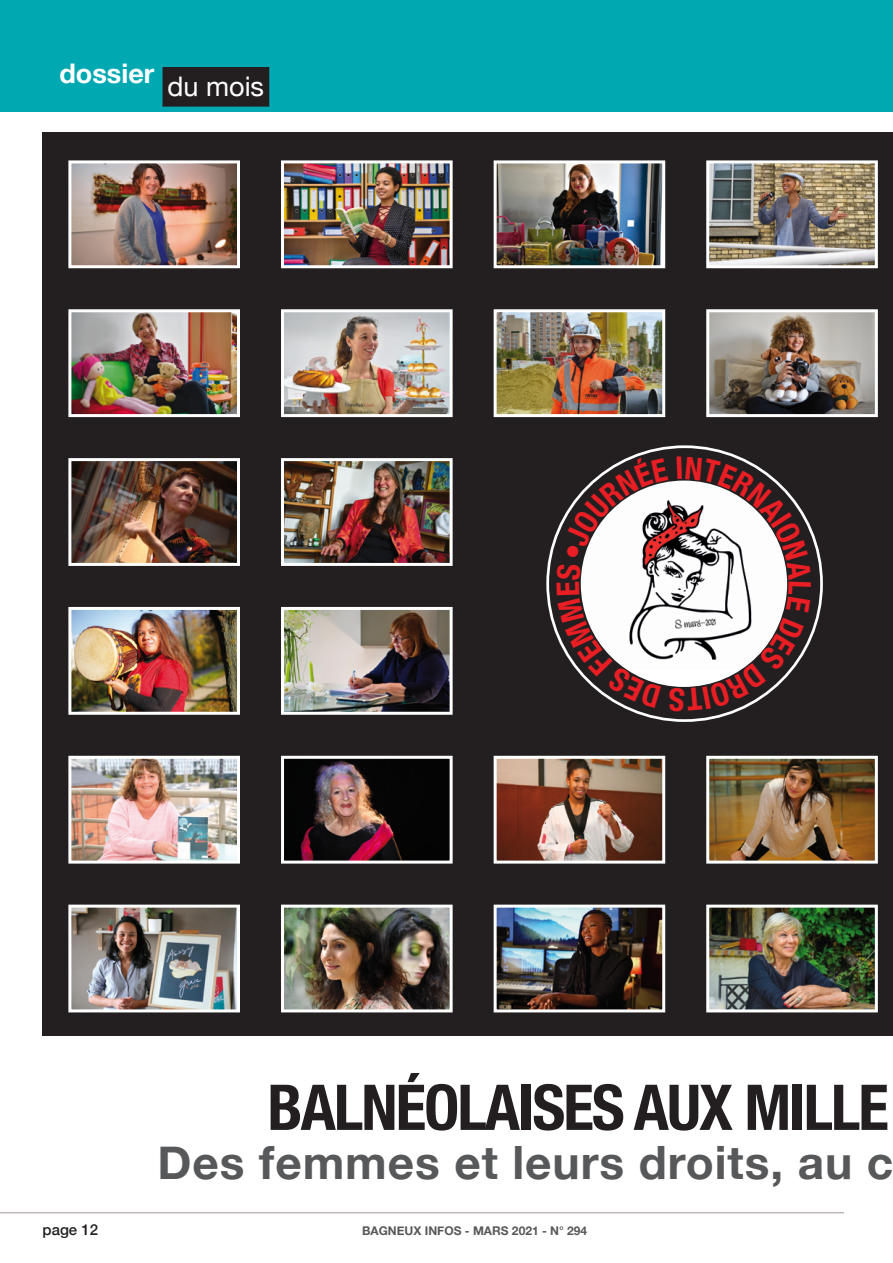
<style>
.page{position:relative;width:893px;height:1263px;background:#fff}
.page>*{position:absolute;margin:0;border:0;box-sizing:border-box;transform-origin:0 0}
.t1{font:700 condensed 63.15px "Helvetica Neue";letter-spacing:-.03em;color:#231f20}
.t2{font:700 45.9px "Helvetica Neue";letter-spacing:.02em;color:#57585a}
.t3{font:700 27px "Helvetica Neue";color:#fff}
.t4{font:27px "Helvetica Neue";color:#fff}
.t5{font:500 15px "Helvetica Neue";color:#231f20}
.t6{font:700 12px "Helvetica Neue";color:#57585a}
</style>
<div class="page">
<hr style="left:0;top:1212px;width:844px;height:1px;background:#beb8b6">
<div style="left:0;top:0;width:893px;height:112px;background:#00a9b1"></div>
<div style="left:162px;top:67px;width:107px;height:40px;background:#231f20"></div>
<div style="left:43px;top:132px;width:850px;height:903px;background:#231f20"></div>
<img style="left:72px;top:164px;width:164px;height:100px">
<div style="left:68px;top:160px;width:172px;height:108px;border:3px solid #fff"></div>
<img style="left:285px;top:164px;width:164px;height:100px">
<div style="left:281px;top:160px;width:172px;height:108px;border:3px solid #fff"></div>
<img style="left:498px;top:164px;width:163px;height:100px">
<div style="left:494px;top:160px;width:171px;height:108px;border:3px solid #fff"></div>
<img style="left:710px;top:164px;width:164px;height:100px">
<div style="left:706px;top:160px;width:172px;height:108px;border:3px solid #fff"></div>
<img style="left:72px;top:313px;width:164px;height:100px">
<div style="left:68px;top:309px;width:172px;height:108px;border:3px solid #fff"></div>
<img style="left:285px;top:313px;width:164px;height:100px">
<div style="left:281px;top:309px;width:172px;height:108px;border:3px solid #fff"></div>
<img style="left:498px;top:313px;width:163px;height:100px">
<div style="left:494px;top:309px;width:171px;height:108px;border:3px solid #fff"></div>
<img style="left:710px;top:313px;width:164px;height:100px">
<div style="left:706px;top:309px;width:172px;height:108px;border:3px solid #fff"></div>
<img style="left:72px;top:462px;width:164px;height:100px">
<div style="left:68px;top:458px;width:172px;height:108px;border:3px solid #fff"></div>
<img style="left:285px;top:462px;width:164px;height:100px">
<div style="left:281px;top:458px;width:172px;height:108px;border:3px solid #fff"></div>
<img style="left:498px;top:909px;width:163px;height:99px">
<div style="left:494px;top:905px;width:171px;height:107px;border:3px solid #fff"></div>
<img style="left:710px;top:909px;width:164px;height:99px">
<div style="left:706px;top:905px;width:172px;height:107px;border:3px solid #fff"></div>
<img style="left:72px;top:611px;width:164px;height:100px">
<div style="left:68px;top:607px;width:172px;height:108px;border:3px solid #fff"></div>
<img style="left:285px;top:611px;width:164px;height:100px">
<div style="left:281px;top:607px;width:172px;height:108px;border:3px solid #fff"></div>
<img style="left:72px;top:760px;width:164px;height:99px">
<div style="left:68px;top:756px;width:172px;height:107px;border:3px solid #fff"></div>
<img style="left:285px;top:760px;width:164px;height:99px">
<div style="left:281px;top:756px;width:172px;height:107px;border:3px solid #fff"></div>
<img style="left:498px;top:760px;width:163px;height:99px">
<div style="left:494px;top:756px;width:171px;height:107px;border:3px solid #fff"></div>
<img style="left:710px;top:760px;width:164px;height:99px">
<div style="left:706px;top:756px;width:172px;height:107px;border:3px solid #fff"></div>
<img style="left:72px;top:909px;width:164px;height:99px">
<div style="left:68px;top:905px;width:172px;height:107px;border:3px solid #fff"></div>
<img style="left:285px;top:909px;width:164px;height:99px">
<div style="left:281px;top:905px;width:172px;height:107px;border:3px solid #fff"></div>
<img style="left:582px;top:481px;width:202px;height:189px">
<svg style="left:565px;top:457px;width:103px;height:101px"></svg>
<svg style="left:677px;top:456px;width:134px;height:156px"></svg>
<svg style="left:669px;top:618px;width:135px;height:93px"></svg>
<svg style="left:556px;top:564px;width:105px;height:144px"></svg>
<h3 class="t3" style="left:59px;top:52px;width:96px">dossier</h3>
<h3 class="t4" style="left:168px;top:67px;width:98px">du mois</h3>
<h1 class="t1" style="left:267px;top:1055px;width:623px">BALNÉOLAISES AUX MILLE</h1>
<h2 class="t2" style="left:158px;top:1127px;width:737px">Des femmes et leurs droits, au c</h2>
<p class="t5" style="left:43px;top:1218px;width:57px">page 12</p>
<p class="t6" style="left:362px;top:1221px;width:227px">BAGNEUX INFOS - MARS 2021 - N° 294</p>
</div>
